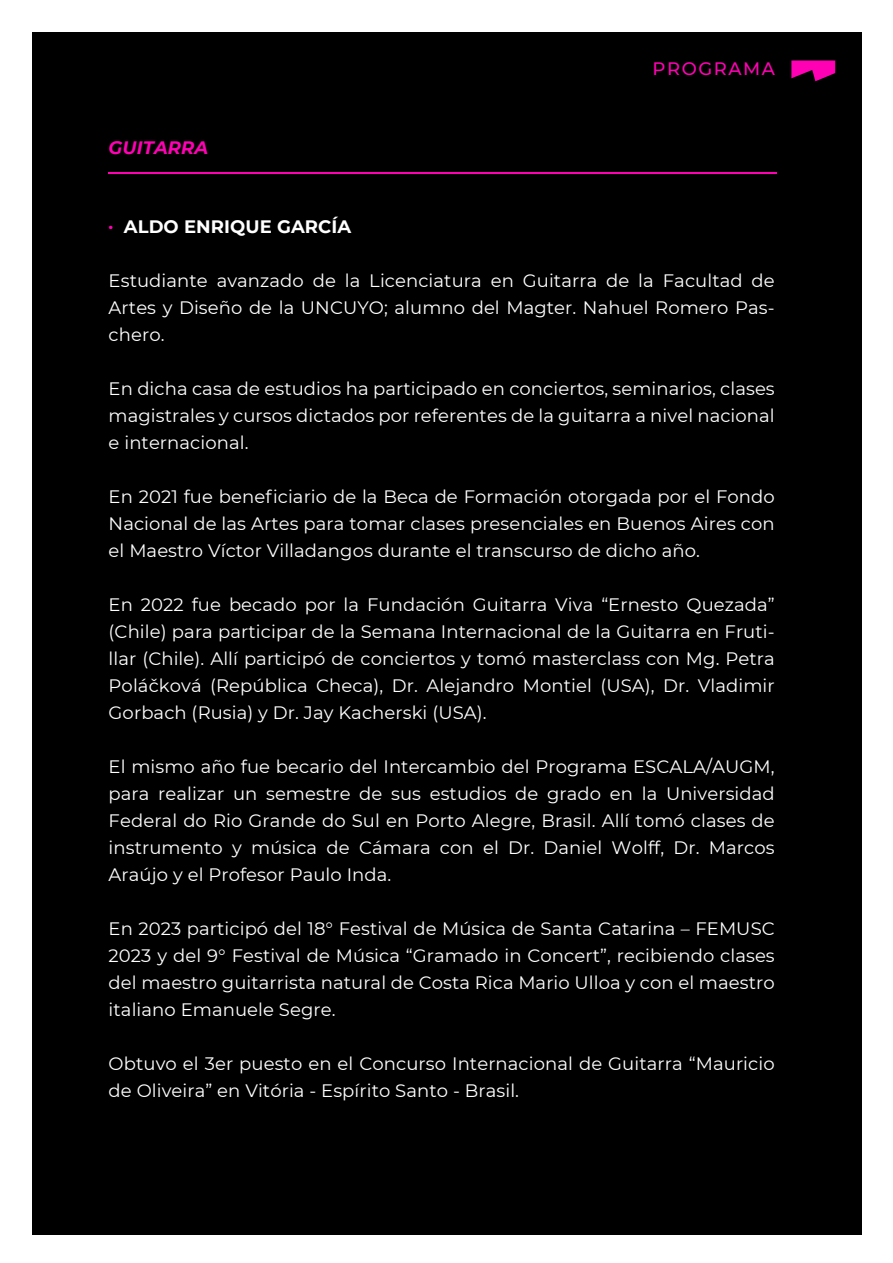
<style>
.page{position:relative;width:893px;height:1263px;background:#fff}
.page>*{position:absolute;margin:0;border:0;box-sizing:border-box;transform-origin:0 0}
.t1{font:18px/27px "Montserrat";letter-spacing:.005em;color:#fff;text-align:justify}
.t2{font:700 18px "Montserrat";letter-spacing:.005em;color:#fff}
.t3{font:500 18px "Montserrat";letter-spacing:.085em;color:#ff00b4}
.t4{font:italic 700 18px "Montserrat";letter-spacing:.005em;color:#ff00b4}
</style>
<div class="page">
<div style="left:32px;top:32px;width:829px;height:1202px;background:#000"></div>
<hr style="left:109px;top:172px;width:668px;height:2px;background:#ff00b4">
<svg style="left:791px;top:61px;width:44px;height:20px"></svg>
<p class="t4" style="left:109px;top:134px;width:101px">GUITARRA</p>
<p class="t3" style="left:653px;top:56px;width:124px">PROGRAMA</p>
<p class="t2" style="left:109px;top:214px;width:244px"><sup>.</sup> ALDO ENRIQUE GARCÍA</p>
<p class="t1" style="left:109px;top:267px;width:668px">Estudiante avanzado de la Licenciatura en Guitarra de la Facultad de Artes y Diseño de la UNCUYO; alumno del Magter. Nahuel Romero Pas&shy;chero.</p>
<p class="t1" style="left:109px;top:375px;width:668px">En dicha casa de estudios ha participado en conciertos, seminarios, clases magistrales y cursos dictados por referentes de la guitarra a nivel nacional e internacional.</p>
<p class="t1" style="left:109px;top:483px;width:668px">En 2021 fue beneficiario de la Beca de Formación otorgada por el Fondo Nacional de las Artes para tomar clases presenciales en Buenos Aires con el Maestro Víctor Villadangos durante el transcurso de dicho año.</p>
<p class="t1" style="left:109px;top:591px;width:668px">En 2022 fue becado por la Fundación Guitarra Viva “Ernesto Quezada” (Chile) para participar de la Semana Internacional de la Guitarra en Fruti&shy;llar (Chile). Allí participó de conciertos y tomó masterclass con Mg. Petra Poláčková (República Checa), Dr. Alejandro Montiel (USA), Dr. Vladimir Gorbach (Rusia) y Dr. Jay Kacherski (USA).</p>
<p class="t1" style="left:109px;top:753px;width:668px">El mismo año fue becario del Intercambio del Programa ESCALA/AUGM, para realizar un semestre de sus estudios de grado en la Universidad Federal do Rio Grande do Sul en Porto Alegre, Brasil. Allí tomó clases de instrumento y música de Cámara con el Dr. Daniel Wolff, Dr. Marcos Araújo y el Profesor Paulo Inda.</p>
<p class="t1" style="left:109px;top:915px;width:668px">En 2023 participó del 18° Festival de Música de Santa Catarina – FEMUSC 2023 y del 9° Festival de Música “Gramado in Concert”, recibiendo clases del maestro guitarrista natural de Costa Rica Mario Ulloa y con el maestro italiano Emanuele Segre.</p>
<p class="t1" style="left:109px;top:1050px;width:667px">Obtuvo el 3er puesto en el Concurso Internacional de Guitarra “Mauricio de Oliveira” en Vitória - Espírito Santo - Brasil.</p>
</div>
